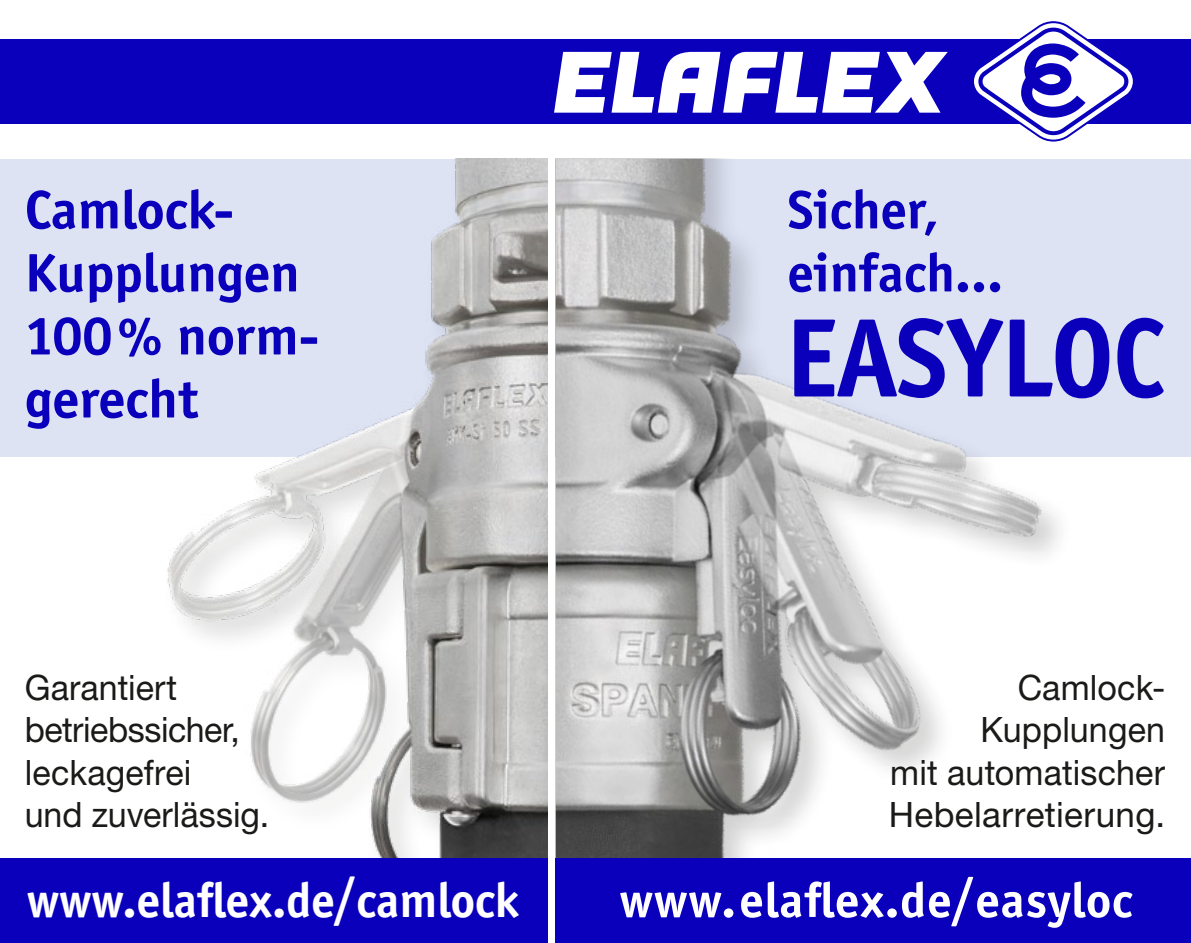
<style>
.page{position:relative;width:1191px;height:943px;background:#fff}
.page>*{position:absolute;margin:0;border:0;box-sizing:border-box;transform-origin:0 0}
.t1{font:700 112px "Officina Sans ITC Std";letter-spacing:-.005em;color:#0a00bc}
.t2{font:700 54.25px/63px "Officina Sans ITC Std";color:#0a00bc}
.t3{font:700 49px "Officina Sans ITC Std";letter-spacing:.01em;color:#fff}
.t4{font:35px/42px "Helvetica Neue LTW1 G";letter-spacing:.005em;color:#1a1a18;text-align:right}
</style>
<div class="page">
<div style="left:0;top:159px;width:546px;height:297px;background:#dee3f4"></div>
<img style="left:98px;top:159px;width:450px;height:699px">
<img style="left:556px;top:159px;width:635px;height:699px">
<div style="left:556px;top:858px;width:635px;height:85px;background:#0a00bc"></div>
<div style="left:0;top:858px;width:548px;height:85px;background:#0a00bc"></div>
<div style="left:0;top:39px;width:1191px;height:84px;background:#0a00bc"></div>
<svg style="left:972px;top:21px;width:162px;height:120px"></svg>
<svg style="left:554px;top:51px;width:393px;height:62px"></svg>
<p class="t2" style="left:25px;top:178px;width:296px">Camlock-<br>Kupplungen<br>100% norm&shy;gerecht</p>
<p class="t4" style="left:25px;top:666px;width:246px;text-align:left">Garantiert betriebssicher, leckagefrei<br>und zuverlässig.</p>
<p class="t2" style="left:787px;top:178px;width:217px">Sicher, einfach...</p>
<p class="t1" style="left:785px;top:289px;width:380px">EASYLOC</p>
<p class="t4" style="left:888px;top:666px;width:278px">Camlock-<br>Kupplungen<br>mit automatischer<br>Hebelarretierung.</p>
<p class="t3" style="left:27px;top:869px;width:493px">www.elaflex.de/camlock</p>
<p class="t3" style="left:619px;top:869px;width:514px">www.elaflex.de/easyloc</p>
</div>
